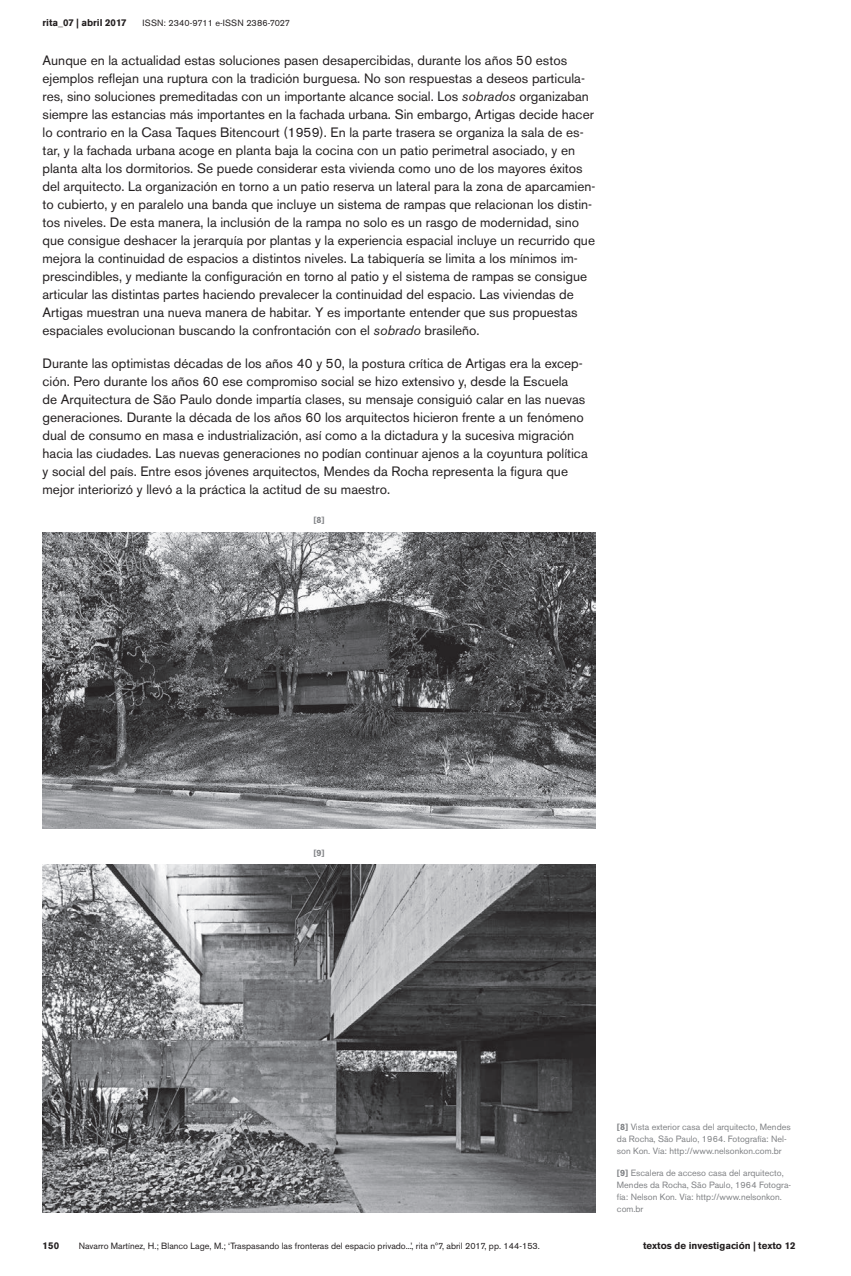
<style>
.page{position:relative;width:851px;height:1276px;background:#fff}
.page>*{position:absolute;margin:0;border:0;box-sizing:border-box;transform-origin:0 0}
.t1{font:13.5px/18px "Akzidenz Grotesk BE";color:#231f20}
.t2{font:700 9.75px "Akzidenz Grotesk BE";color:#231f20}
.t3{font:9px/12px "Akzidenz Grotesk BE";color:#808285}
.t4{font:9px "Akzidenz Grotesk BE";color:#231f20}
.t5{font:9px "Akzidenz Grotesk BE";letter-spacing:.02em;color:#231f20}
.t6{font:700 9px "Akzidenz Grotesk BE";color:#808285}
.s1{font-style:italic}
.s2{font-weight:700}
</style>
<div class="page">
<img style="left:43px;top:532px;width:552px;height:296px">
<img style="left:43px;top:864px;width:552px;height:348px">
<p class="t2" style="left:43px;top:17px;width:86px">rita_07 | abril 2017</p>
<p class="t5" style="left:142px;top:17px;width:149px">ISSN: 2340-9711 e-ISSN 2386-7027</p>
<p class="t1" style="left:43px;top:52px;width:554px">Aunque en la actualidad estas soluciones pasen desapercibidas, durante los años 50 estos ejemplos reflejan una ruptura con la tradición burguesa. No son respuestas a deseos particula&shy;res, sino soluciones premeditadas con un importante alcance social. Los <span class="s1">sobrados</span> organizaban siempre las estancias más importantes en la fachada urbana. Sin embargo, Artigas decide hacer lo contrario en la Casa Taques Bitencourt (1959). En la parte trasera se organiza la sala de es&shy;tar, y la fachada urbana acoge en planta baja la cocina con un patio perimetral asociado, y en planta alta los dormitorios. Se puede considerar esta vivienda como uno de los mayores éxitos del arquitecto. La organización en torno a un patio reserva un lateral para la zona de aparcamien&shy;to cubierto, y en paralelo una banda que incluye un sistema de rampas que relacionan los distin&shy;tos niveles. De esta manera, la inclusión de la rampa no solo es un rasgo de modernidad, sino que consigue deshacer la jerarquía por plantas y la experiencia espacial incluye un recurrido que mejora la continuidad de espacios a distintos niveles. La tabiquería se limita a los mínimos im&shy;prescindibles, y mediante la configuración en torno al patio y el sistema de rampas se consigue articular las distintas partes haciendo prevalecer la continuidad del espacio. Las viviendas de Artigas muestran una nueva manera de habitar. Y es importante entender que sus propuestas espaciales evolucionan buscando la confrontación con el <span class="s1">sobrado</span> brasileño.</p>
<p class="t1" style="left:43px;top:355px;width:546px">Durante las optimistas décadas de los años 40 y 50, la postura crítica de Artigas era la excep&shy;ción. Pero durante los años 60 ese compromiso social se hizo extensivo y, desde la Escuela<br>de Arquitectura de São Paulo donde impartía clases, su mensaje consiguió calar en las nuevas generaciones. Durante la década de los años 60 los arquitectos hicieron frente a un fenómeno dual de consumo en masa e industrialización, así como a la dictadura y la sucesiva migración hacia las ciudades. Las nuevas generaciones no podían continuar ajenos a la coyuntura política y social del país. Entre esos jóvenes arquitectos, Mendes da Rocha representa la figura que mejor interiorizó y llevó a la práctica la actitud de su maestro.</p>
<p class="t6" style="left:313px;top:515px;width:13px">[8]</p>
<p class="t6" style="left:313px;top:847px;width:13px">[9]</p>
<p class="t2" style="left:43px;top:1240px;width:18px">150</p>
<p class="t4" style="left:79px;top:1240px;width:462px">Navarro Martínez, H.; Blanco Lage, M.; ‘Traspasando las fronteras del espacio privado...’, rita nº7, abril 2017, pp. 144-153.</p>
<p class="t3" style="left:617px;top:1120px;width:175px"><span class="s2">[8]</span> Vista exterior casa del arquitecto, Mendes da Rocha, São Paulo, 1964. Fotografía: Nel&shy;son Kon. Vía: http://www.nelsonkon.com.br</p>
<p class="t3" style="left:617px;top:1167px;width:176px"><span class="s2">[9]</span> Escalera de acceso casa del arquitecto, Mendes da Rocha, São Paulo, 1964 Fotogra&shy;fía: Nelson Kon. Vía: http://www.nelsonkon. com.br</p>
<p class="t2" style="left:643px;top:1240px;width:154px">textos de investigación | texto 12</p>
</div>
